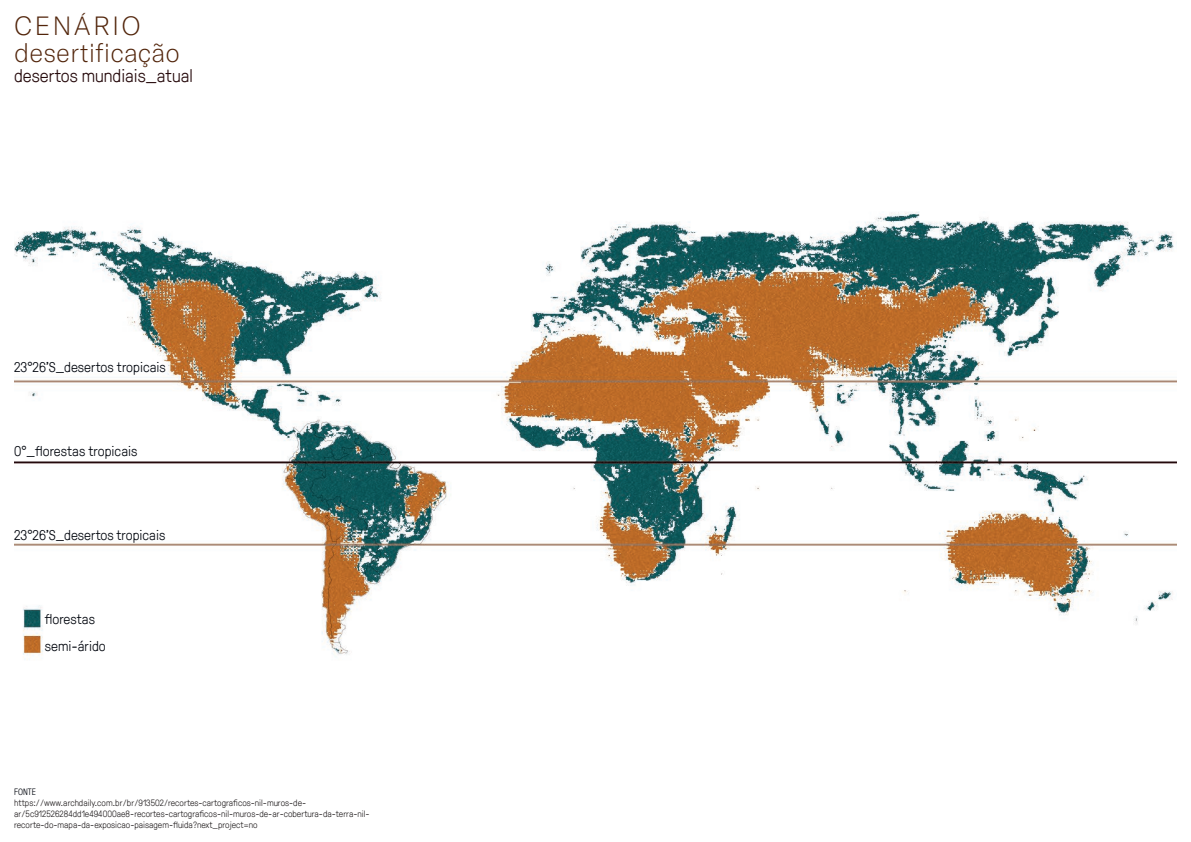
<style>
.page{position:relative;width:1191px;height:842px;background:#fff}
.page>*{position:absolute;margin:0;border:0;box-sizing:border-box;transform-origin:0 0}
.t1{font:100 26px/27.4px "GT America";color:#52250b}
.t2{font:300 18px "GT Pressura";color:#25090b}
.t3{font:300 14px/26.9px "GT Pressura";color:#01050d}
.t4{font:300 9px/10.8px "GT Pressura";color:#231f20}
.t5{font:300 9px "GT Pressura";color:#01050d}
</style>
<div class="page">
<img style="left:14px;top:211px;width:1162px;height:449px">
<div style="left:20px;top:564px;width:42px;height:39px;background:#fff"></div>
<h1 class="t1" style="left:14px;top:12px;width:167px">CENÁRIO desertificação</h1>
<h2 class="t2" style="left:14px;top:63px;width:180px">desertos mundiais_atual</h2>
<h3 class="t3" style="left:14px;top:353px;width:153px">23°26’S_desertos tropicais</h3>
<h3 class="t3" style="left:14px;top:437px;width:125px">0°_florestas tropicais</h3>
<h3 class="t3" style="left:14px;top:521px;width:153px">23°26’S_desertos tropicais</h3>
<h3 class="t3" style="left:45px;top:605px;width:63px">florestas semi-árido</h3>
<p class="t5" style="left:14px;top:786px;width:23px">FONTE</p>
<p class="t4" style="left:14px;top:797px;width:357px">https://www.archdaily.com.br/br/913502/recortes-cartograficos-nil-muros-de&shy;ar/5c912526284dd1e494000ae8-recortes-cartograficos-nil-muros-de-ar-cobertura-da-terra-nil&shy;recorte-do-mapa-da-exposicao-paisagem-fluida?next_project=no</p>
</div>
